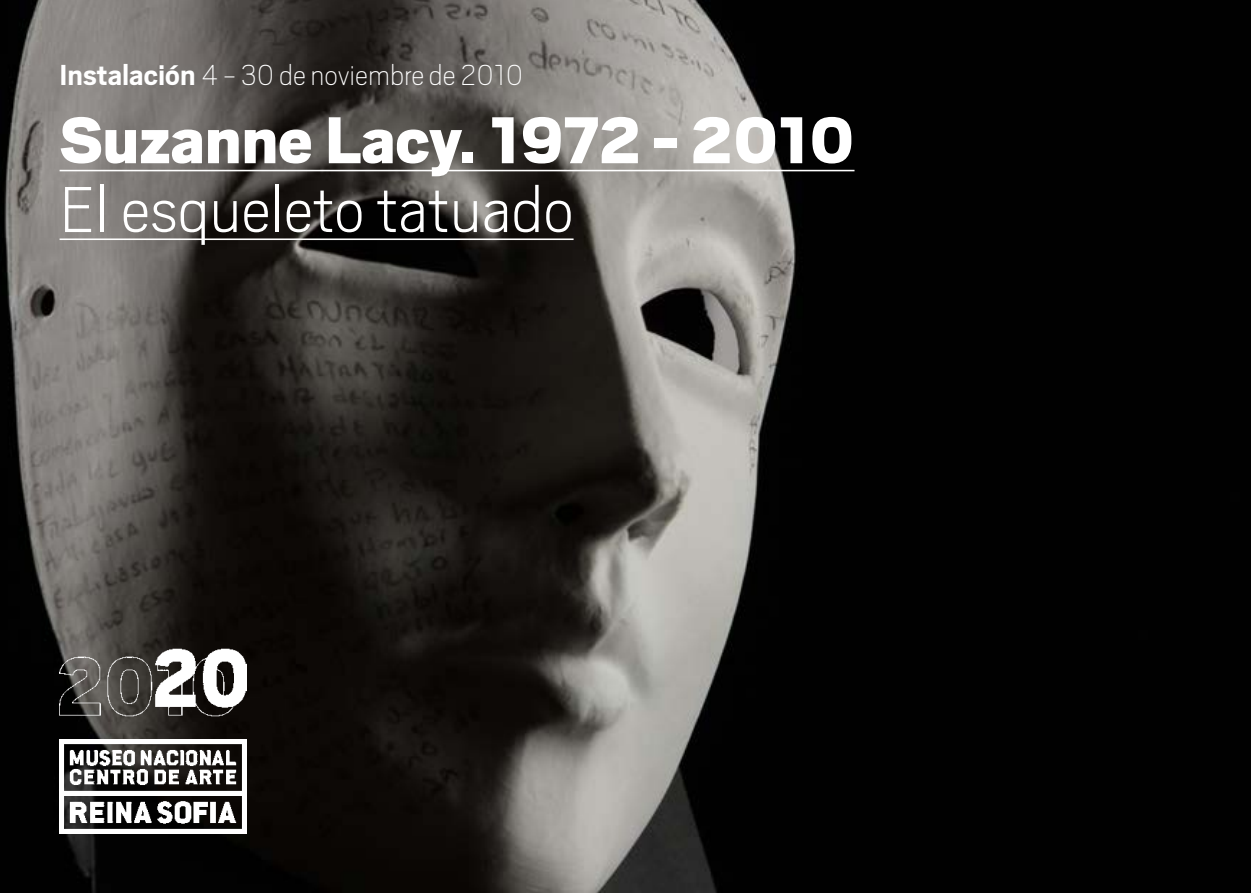
<style>
.page{position:relative;width:1251px;height:893px;background:#fff}
.page>*{position:absolute;margin:0;border:0;box-sizing:border-box;transform-origin:0 0}
.t1{font:900 73.5px "Scout";color:#fff}
.t2{font:200 72px "Scout";color:#fff}
.t3{font:100 32.1px "Scout";color:#fff}
.s1{font-weight:700}
</style>
<div class="page">
<img style="left:0;top:0;width:1250px;height:893px">
<hr style="left:60px;top:170px;width:794px;height:1px;background:#fff">
<hr style="left:60px;top:238px;width:513px;height:2px;background:#fff">
<img style="left:60px;top:625px;width:187px;height:208px">
<p class="t3" style="left:60px;top:54px;width:465px"><span class="s1">Instalación</span> 4 - 30 de noviembre de 2010</p>
<p class="t1" style="left:60px;top:93px;width:796px">Suzanne Lacy. 1972 - 2010</p>
<p class="t2" style="left:60px;top:163px;width:515px">El esqueleto tatuado</p>
</div>
